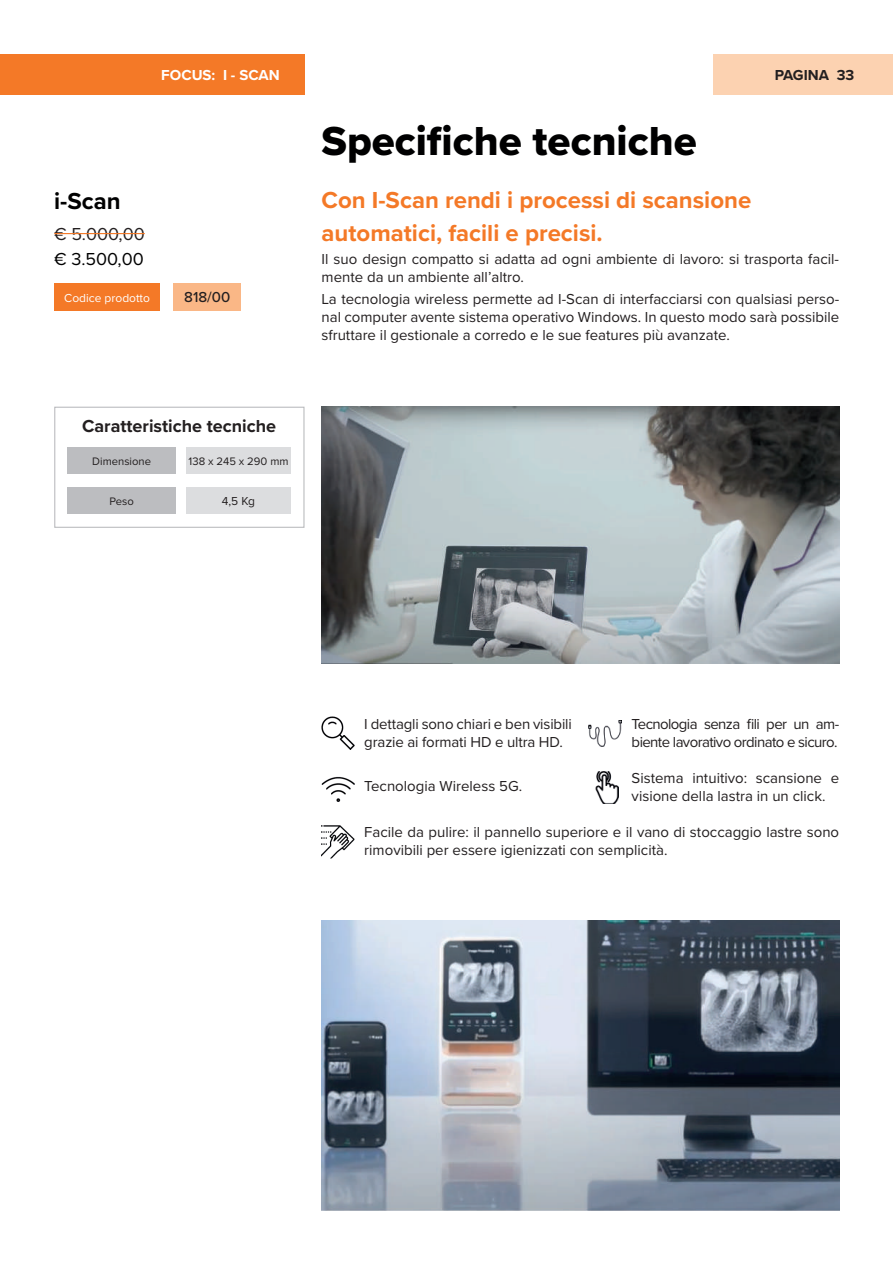
<style>
.page{position:relative;width:893px;height:1263px;background:#fff}
.page>*{position:absolute;margin:0;border:0;box-sizing:border-box;transform-origin:0 0}
.t1{font:42px "Proxima Nova Extrabld";color:#000001}
.t2{font:700 24px/33px "Proxima Nova";color:#f47927}
.t3{font:700 24px "Proxima Nova";color:#000001}
.t4{font:700 18px "Proxima Nova";color:#231f20}
.t5{font:18px "Proxima Nova";color:#231f20}
.t6{font:18px "Proxima Nova";color:#000001}
.t7{font:15px/18px "Proxima Nova";color:#231f20}
.t8{font:15px/18px "Proxima Nova";letter-spacing:-.04em;color:#231f20}
.t9{font:700 15px "Proxima Nova";color:#fff}
.t10{font:700 15px "Proxima Nova";color:#231f20}
.t11{font:500 15px "Proxima Nova";color:#231f20}
.t12{font:12px "Proxima Nova";color:#fff}
.t13{font:12px "Proxima Nova";color:#231f20}
.t14{font:11.25px "Proxima Nova";color:#231f20}
</style>
<div class="page">
<div style="left:714px;top:54px;width:179px;height:40px;background:#fcd2b1"></div>
<div style="left:0;top:54px;width:304px;height:40px;background:#f47927"></div>
<hr style="left:54px;top:233px;width:91px;height:1px;background:#f47927">
<div style="left:54px;top:284px;width:106px;height:27px;background:#f47927"></div>
<div style="left:174px;top:284px;width:67px;height:27px;background:#fab786"></div>
<div style="left:54px;top:407px;width:251px;height:121px;border:1px solid #bcbdc0"></div>
<div style="left:67px;top:487px;width:109px;height:27px;background:#bcbdc0"></div>
<div style="left:67px;top:447px;width:109px;height:27px;background:#bcbdc0"></div>
<div style="left:186px;top:447px;width:105px;height:27px;background:#dcdddf"></div>
<div style="left:186px;top:487px;width:105px;height:27px;background:#dcdddf"></div>
<img style="left:322px;top:406px;width:517px;height:257px">
<img style="left:322px;top:920px;width:517px;height:290px">
<img style="left:322px;top:717px;width:32px;height:32px">
<img style="left:322px;top:776px;width:32px;height:25px">
<img style="left:322px;top:825px;width:32px;height:33px">
<img style="left:589px;top:720px;width:32px;height:26px">
<img style="left:595px;top:771px;width:24px;height:33px">
<p class="t9" style="left:161px;top:64px;width:120px">FOCUS: I - SCAN</p>
<p class="t10" style="left:775px;top:64px;width:81px">PAGINA 33</p>
<h2 class="t3" style="left:54px;top:184px;width:68px">i-Scan</h2>
<p class="t5" style="left:54px;top:220px;width:92px">€ 5.000,00</p>
<p class="t6" style="left:54px;top:246px;width:91px">€ 3.500,00</p>
<p class="t12" style="left:64px;top:289px;width:87px">Codice prodotto</p>
<p class="t11" style="left:184px;top:286px;width:48px">818/00</p>
<p class="t4" style="left:82px;top:413px;width:196px">Caratteristiche tecniche</p>
<p class="t14" style="left:92px;top:453px;width:60px">Dimensione</p>
<p class="t14" style="left:189px;top:453px;width:101px">138 x 245 x 290 mm</p>
<p class="t14" style="left:109px;top:493px;width:26px">Peso</p>
<p class="t13" style="left:222px;top:492px;width:35px">4,5 Kg</p>
<h1 class="t1" style="left:322px;top:110px;width:377px">Specifiche tecniche</h1>
<h2 class="t2" style="left:322px;top:183px;width:431px">Con I-Scan rendi i processi di scansione automatici, facili e precisi.</h2>
<p class="t7" style="left:322px;top:249px;width:519px">Il suo design compatto si adatta ad ogni ambiente di lavoro: si trasporta facil&shy;mente da un ambiente all’altro.</p>
<p class="t7" style="left:322px;top:289px;width:519px;text-align:justify">La tecnologia wireless permette ad I-Scan di interfacciarsi con qualsiasi perso&shy;nal computer avente sistema operativo Windows. In questo modo sarà possibile sfruttare il gestionale a corredo e le sue features più avanzate.</p>
<p class="t7" style="left:364px;top:714px;width:209px">I dettagli sono chiari e ben visibili grazie ai formati HD e ultra HD.</p>
<p class="t8" style="left:632px;top:714px;width:209px">Tecnologia senza fili per un am&shy;biente lavorativo ordinato e sicuro.</p>
<p class="t7" style="left:364px;top:776px;width:159px">Tecnologia Wireless 5G.</p>
<p class="t7" style="left:632px;top:768px;width:209px">Sistema intuitivo: scansione e visione della lastra in un click.</p>
<p class="t7" style="left:364px;top:822px;width:476px">Facile da pulire: il pannello superiore e il vano di stoccaggio lastre sono rimovibili per essere igienizzati con semplicità.</p>
</div>
